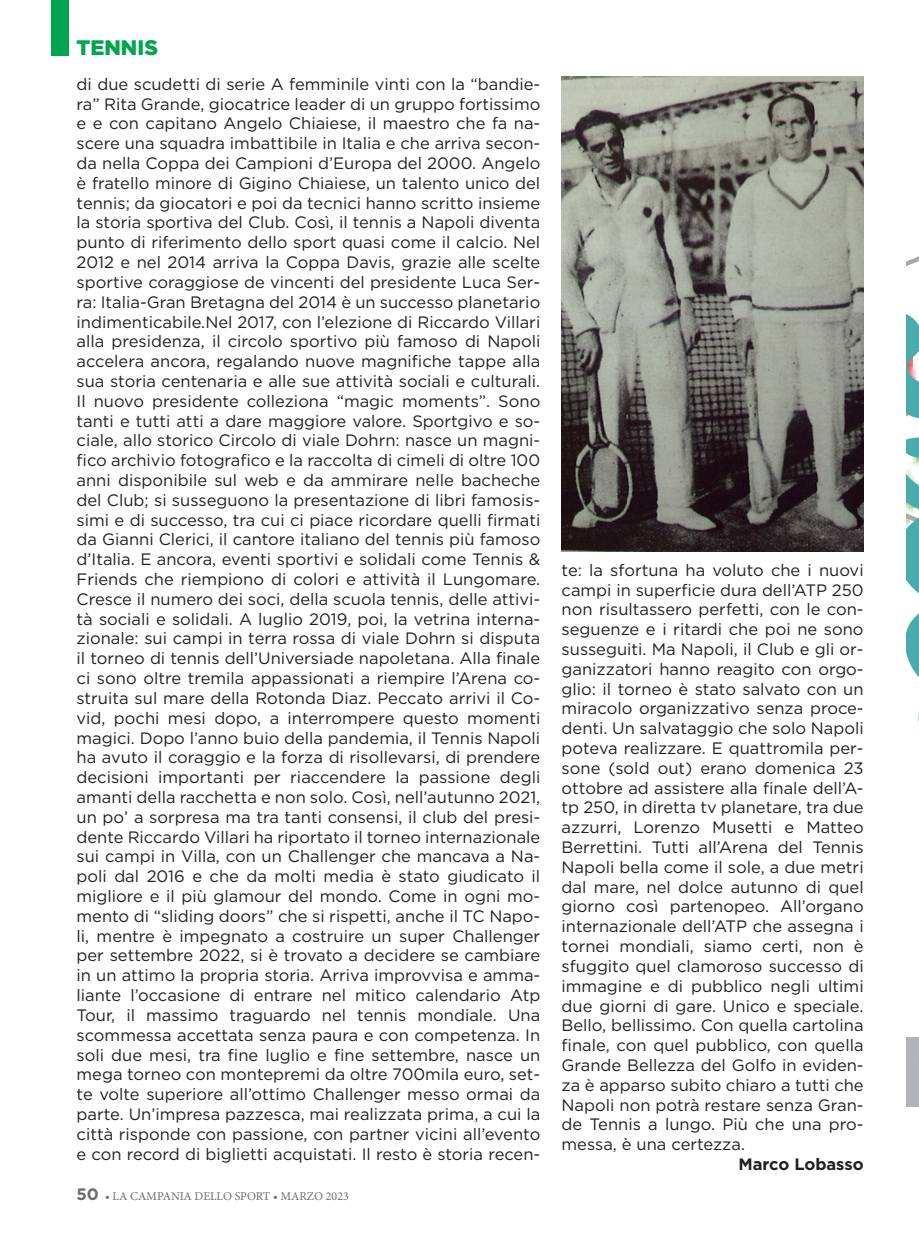
<style>
.page{position:relative;width:919px;height:1238px;background:#fff}
.page>*{position:absolute;margin:0;border:0;box-sizing:border-box;transform-origin:0 0}
.Header_master_page{font:900 21px "Gotham";color:#00a54f}
.t1{font:16.5px/19.8px "Gotham";color:#231f20;text-align:justify}
.t2{font:700 16.5px "Gotham";color:#231f20}
.t3{font:12px "Minion Pro";color:#6c6d70}
.s1{font-family:"Gotham";font-weight:700;font-size:16.5px}
</style>
<div class="page">
<div style="left:906px;top:1037px;width:12px;height:69px;background:#b2b3b7"></div>
<svg style="left:918px;top:1037px;width:1px;height:70px"></svg>
<svg style="left:906px;top:257px;width:12px;height:419px"></svg>
<div style="left:51px;top:0;width:17px;height:55px;background:#00a54f"></div>
<img style="left:561px;top:77px;width:302px;height:474px">
<p class="Header_master_page" style="left:77px;top:33px;width:83px">TENNIS</p>
<p class="t1" style="left:77px;top:74px;width:465px">di due scudetti di serie A femminile vinti con la “bandie&shy;ra” Rita Grande, giocatrice leader di un gruppo fortissimo e e con capitano Angelo Chiaiese, il maestro che fa na&shy;scere una squadra imbattibile in Italia e che arriva secon&shy;da nella Coppa dei Campioni d’Europa del 2000. Angelo è fratello minore di Gigino Chiaiese, un talento unico del tennis; da giocatori e poi da tecnici hanno scritto insieme la storia sportiva del Club. Così, il tennis a Napoli diventa punto di riferimento dello sport quasi come il calcio. Nel 2012 e nel 2014 arriva la Coppa Davis, grazie alle scelte sportive coraggiose de vincenti del presidente Luca Ser&shy;ra: Italia-Gran Bretagna del 2014 è un successo planetario indimenticabile.Nel 2017, con l’elezione di Riccardo Villari alla presidenza, il circolo sportivo più famoso di Napoli accelera ancora, regalando nuove magnifiche tappe alla sua storia centenaria e alle sue attività sociali e culturali.<br>Il nuovo presidente colleziona “magic moments”. Sono tanti e tutti atti a dare maggiore valore. Sportgivo e so&shy;ciale, allo storico Circolo di viale Dohrn: nasce un magni&shy;fico archivio fotografico e la raccolta di cimeli di oltre 100 anni disponibile sul web e da ammirare nelle bacheche del Club; si susseguono la presentazione di libri famosis&shy;simi e di successo, tra cui ci piace ricordare quelli firmati da Gianni Clerici, il cantore italiano del tennis più famoso d’Italia. E ancora, eventi sportivi e solidali come Tennis &amp; Friends che riempiono di colori e attività il Lungomare.<br>Cresce il numero dei soci, della scuola tennis, delle attivi&shy;tà sociali e solidali. A luglio 2019, poi, la vetrina interna&shy;zionale: sui campi in terra rossa di viale Dohrn si disputa il torneo di tennis dell’Universiade napoletana. Alla finale ci sono oltre tremila appassionati a riempire l’Arena co&shy;struita sul mare della Rotonda Diaz. Peccato arrivi il Co&shy;vid, pochi mesi dopo, a interrompere questo momenti magici. Dopo l’anno buio della pandemia, il Tennis Napoli ha avuto il coraggio e la forza di risollevarsi, di prendere decisioni importanti per riaccendere la passione degli amanti della racchetta e non solo. Così, nell’autunno 2021, un po’ a sorpresa ma tra tanti consensi, il club del presi&shy;dente Riccardo Villari ha riportato il torneo internazionale sui campi in Villa, con un Challenger che mancava a Na&shy;poli dal 2016 e che da molti media è stato giudicato il migliore e il più glamour del mondo. Come in ogni mo&shy;mento di “sliding doors” che si rispetti, anche il TC Napo&shy;li, mentre è impegnato a costruire un super Challenger per settembre 2022, si è trovato a decidere se cambiare in un attimo la propria storia. Arriva improvvisa e amma&shy;liante l’occasione di entrare nel mitico calendario Atp Tour, il massimo traguardo nel tennis mondiale. Una scommessa accettata senza paura e con competenza. In soli due mesi, tra fine luglio e fine settembre, nasce un mega torneo con montepremi da oltre 700mila euro, set&shy;te volte superiore all’ottimo Challenger messo ormai da parte. Un’impresa pazzesca, mai realizzata prima, a cui la città risponde con passione, con partner vicini all’evento e con record di biglietti acquistati. Il resto è storia recen-</p>
<p class="t3" style="left:77px;top:1188px;width:274px"><span class="s1">50</span> • LA CAMPANIA DELLO SPORT • MARZO 2023</p>
<p class="t1" style="left:561px;top:559px;width:303px">te: la sfortuna ha voluto che i nuovi campi in superficie dura dell’ATP 250 non risultassero perfetti, con le con&shy;seguenze e i ritardi che poi ne sono susseguiti. Ma Napoli, il Club e gli or&shy;ganizzatori hanno reagito con orgo&shy;glio: il torneo è stato salvato con un miracolo organizzativo senza proce&shy;denti. Un salvataggio che solo Napoli poteva realizzare. E quattromila per&shy;sone (sold out) erano domenica 23 ottobre ad assistere alla finale dell’A&shy;tp 250, in diretta tv planetare, tra due azzurri, Lorenzo Musetti e Matteo Berrettini. Tutti all’Arena del Tennis Napoli bella come il sole, a due metri dal mare, nel dolce autunno di quel giorno così partenopeo. All’organo internazionale dell’ATP che assegna i tornei mondiali, siamo certi, non è sfuggito quel clamoroso successo di immagine e di pubblico negli ultimi due giorni di gare. Unico e speciale.<br>Bello, bellissimo. Con quella cartolina finale, con quel pubblico, con quella Grande Bellezza del Golfo in eviden&shy;za è apparso subito chiaro a tutti che Napoli non potrà restare senza Gran&shy;de Tennis a lungo. Più che una pro&shy;messa, è una certezza.</p>
<p class="t2" style="left:738px;top:1153px;width:127px">Marco Lobasso</p>
</div>
